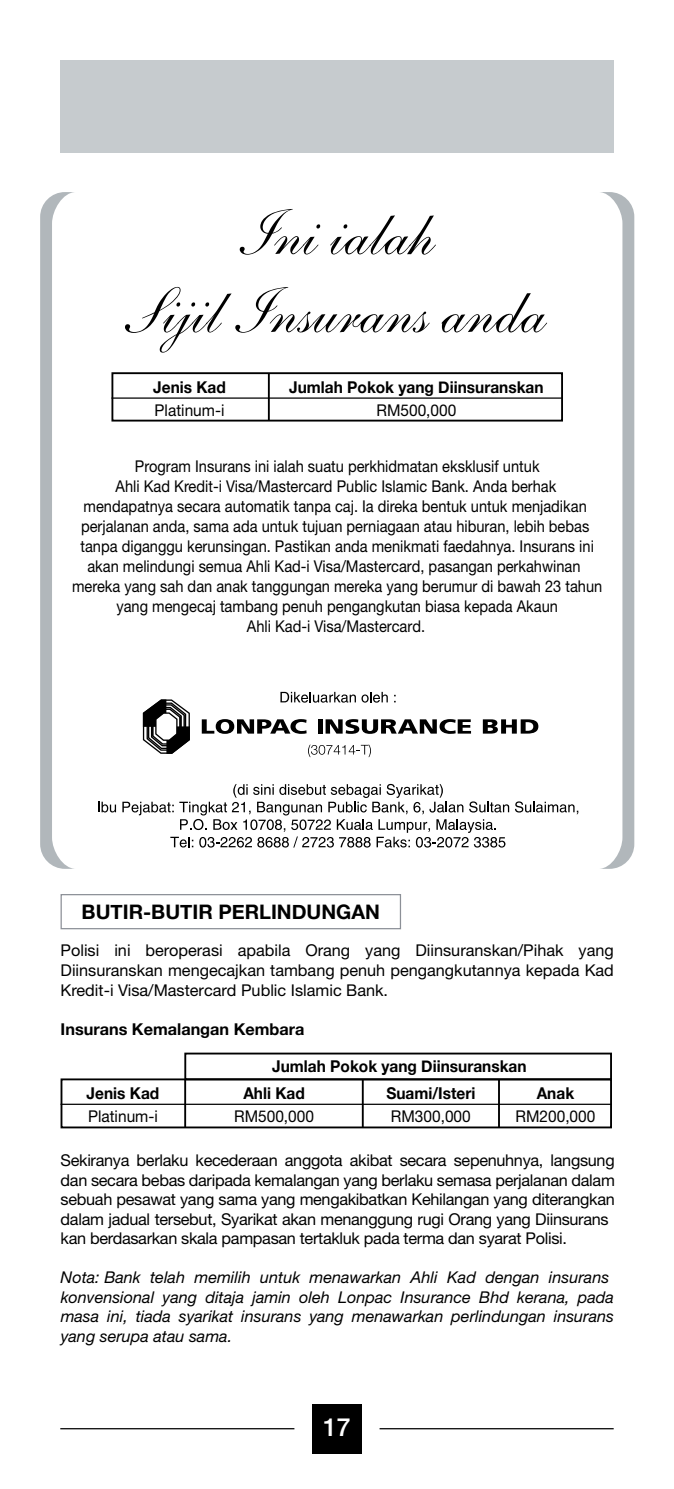
<style>
.page{position:relative;width:674px;height:1489px;background:#fff}
.page>*{position:absolute;margin:0;border:0;box-sizing:border-box;transform-origin:0 0}
.t1{font:500 25px "Helvetica Neue LT Std";color:#fff}
.t2{font:700 20px "Helvetica Neue";color:#000}
.t3{font:16.25px/20px "Helvetica Neue LT Std";color:#000;text-align:center;scale:.9 1}
.t4{font:16.25px/19.5px "Helvetica Neue LT Std";letter-spacing:-.02em;color:#000}
.t5{font:italic 16.25px/19.5px "Helvetica Neue LT Std";color:#000}
.t6{font:16.25px/19.5px "Helvetica Neue LT Std";color:#000;text-align:justify}
.t7{font:700 16.25px "Helvetica Neue";color:#000;scale:.95 1}
.t8{font:16.25px "Helvetica Neue LT Std";color:#000;scale:.95 1}
.t9{font:700 16.25px "Helvetica Neue";color:#000}
</style>
<div class="page">
<div style="left:312px;top:1403px;width:49px;height:50px;background:#000"></div>
<hr style="left:379px;top:1427px;width:234px;height:2px;background:#000">
<div style="left:60px;top:61px;width:553px;height:92px;background:#c6cbce"></div>
<svg style="left:600px;top:192px;width:34px;height:676px"></svg>
<svg style="left:40px;top:192px;width:34px;height:676px"></svg>
<svg style="left:239px;top:209px;width:81px;height:46px"></svg>
<svg style="left:330px;top:215px;width:105px;height:40px"></svg>
<div style="left:60px;top:894px;width:341px;height:35px;border:1px solid #8c9097"></div>
<svg style="left:308px;top:744px;width:9px;height:13px"></svg>
<svg style="left:318px;top:745px;width:7px;height:9px"></svg>
<svg style="left:326px;top:744px;width:45px;height:13px"></svg>
<svg style="left:202px;top:719px;width:104px;height:14px"></svg>
<div style="left:317px;top:719px;width:5px;height:14px;background:#000"></div>
<svg style="left:325px;top:719px;width:146px;height:14px"></svg>
<svg style="left:482px;top:719px;width:56px;height:14px"></svg>
<svg style="left:142px;top:699px;width:48px;height:55px"></svg>
<svg style="left:280px;top:691px;width:76px;height:11px"></svg>
<svg style="left:362px;top:691px;width:25px;height:11px"></svg>
<svg style="left:98px;top:801px;width:18px;height:11px"></svg>
<svg style="left:122px;top:783px;width:456px;height:64px"></svg>
<hr style="left:184px;top:1079px;width:2px;height:48px;background:#000">
<hr style="left:361px;top:1079px;width:2px;height:48px;background:#000">
<hr style="left:497px;top:1079px;width:2px;height:48px;background:#000">
<hr style="left:60px;top:1103px;width:551px;height:1px;background:#000">
<div style="left:184px;top:1052px;width:427px;height:28px;border:2px solid #000"></div>
<svg style="left:125px;top:287px;width:304px;height:65px"></svg>
<svg style="left:441px;top:293px;width:106px;height:39px"></svg>
<hr style="left:268px;top:373px;width:1px;height:47px;background:#000">
<hr style="left:111px;top:397px;width:450px;height:2px;background:#000">
<div style="left:111px;top:372px;width:451px;height:49px;border:2px solid #000"></div>
<div style="left:60px;top:1078px;width:551px;height:50px;border:2px solid #000"></div>
<hr style="left:60px;top:1427px;width:234px;height:2px;background:#000">
<p class="t7" style="left:153px;top:374px;width:78px">Jenis Kad</p>
<p class="t7" style="left:289px;top:374px;width:269px">Jumlah Pokok yang Diinsuranskan</p>
<p class="t8" style="left:154px;top:400px;width:75px">Platinum-i</p>
<p class="t8" style="left:376px;top:400px;width:86px">RM500,000</p>
<p class="t3" style="left:72px;top:456px;width:590px">Program Insurans ini ialah suatu perkhidmatan eksklusif untuk<br>Ahli Kad Kredit-i Visa/Mastercard Public Islamic Bank. Anda berhak mendapatnya secara automatik tanpa caj. Ia direka bentuk untuk menjadikan perjalanan anda, sama ada untuk tujuan perniagaan atau hiburan, lebih bebas tanpa diganggu kerunsingan. Pastikan anda menikmati faedahnya. Insurans ini akan melindungi semua Ahli Kad-i Visa/Mastercard, pasangan perkahwinan mereka yang sah dan anak tanggungan mereka yang berumur di bawah 23 tahun yang mengecaj tambang penuh pengangkutan biasa kepada Akaun<br>Ahli Kad-i Visa/Mastercard.</p>
<p class="t2" style="left:82px;top:896px;width:300px">BUTIR-BUTIR PERLINDUNGAN</p>
<p class="t6" style="left:60px;top:940px;width:554px">Polisi ini beroperasi apabila Orang yang Diinsuranskan/Pihak yang Diinsuranskan mengecajkan tambang penuh pengangkutannya kepada Kad Kredit-i Visa/Mastercard Public Islamic Bank.</p>
<p class="t9" style="left:61px;top:1015px;width:245px">Insurans Kemalangan Kembara</p>
<p class="t7" style="left:272px;top:1053px;width:269px">Jumlah Pokok yang Diinsuranskan</p>
<p class="t7" style="left:87px;top:1080px;width:78px">Jenis Kad</p>
<p class="t7" style="left:243px;top:1080px;width:66px">Ahli Kad</p>
<p class="t8" style="left:234px;top:1106px;width:86px">RM500,000</p>
<p class="t8" style="left:88px;top:1106px;width:75px">Platinum-i</p>
<p class="t7" style="left:386px;top:1080px;width:95px">Suami/Isteri</p>
<p class="t8" style="left:390px;top:1106px;width:86px">RM300,000</p>
<p class="t7" style="left:536px;top:1080px;width:41px">Anak</p>
<p class="t8" style="left:515px;top:1106px;width:86px">RM200,000</p>
<p class="t4" style="left:61px;top:1150px;width:555px">Sekiranya berlaku kecederaan anggota akibat secara sepenuhnya, langsung dan secara bebas daripada kemalangan yang berlaku semasa perjalanan dalam sebuah pesawat yang sama yang mengakibatkan Kehilangan yang diterangkan dalam jadual tersebut, Syarikat akan menanggung rugi Orang yang Diinsurans kan berdasarkan skala pampasan tertakluk pada terma dan syarat Polisi.</p>
<p class="t5" style="left:61px;top:1267px;width:554px">Nota: Bank telah memilih untuk menawarkan Ahli Kad dengan insurans konvensional yang ditaja jamin oleh Lonpac Insurance Bhd kerana, pada masa ini, tiada syarikat insurans yang menawarkan perlindungan insurans yang serupa atau sama.</p>
<h1 class="t1" style="left:323px;top:1411px;width:29px">17</h1>
</div>
